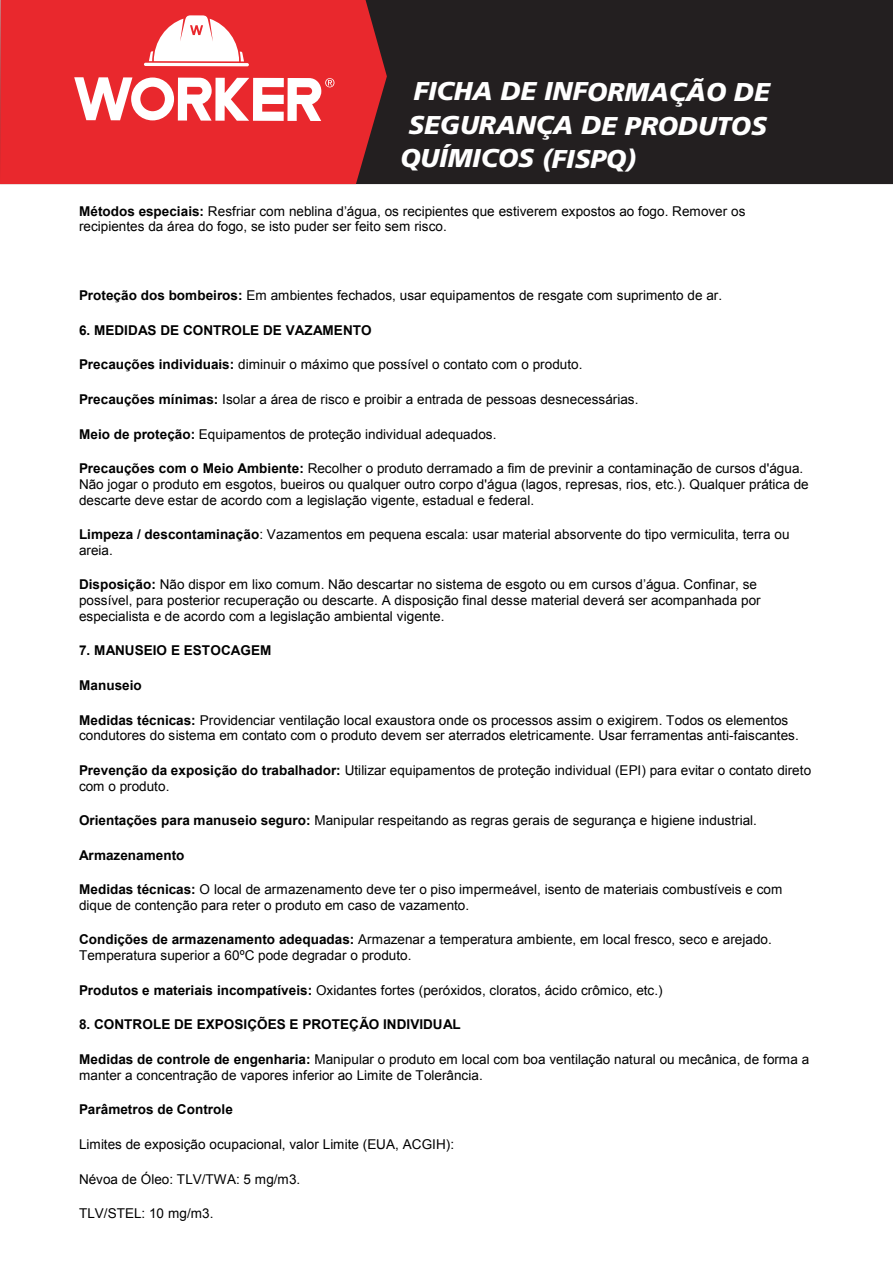
<style>
.page{position:relative;width:893px;height:1263px;background:#fff}
.page>*{position:absolute;margin:0;border:0;box-sizing:border-box;transform-origin:0 0}
.t1{font:italic 900 25.8px "Frutiger";color:#fff}
.t2{font:13.5px/15.8px "Arial";color:#000}
.t3{font:700 13.5px "Arial";color:#000}
.s1{font-weight:700}
</style>
<div class="page">
<div style="left:387px;top:0;width:505px;height:184px;background:#231f20"></div>
<div style="left:0;top:0;width:387px;height:184px;background:#e9282d"></div>
<svg style="left:149px;top:15px;width:95px;height:46px"></svg>
<hr style="left:144px;top:63px;width:105px;height:3px;background:#fff;border-radius:2px">
<svg style="left:74px;top:77px;width:260px;height:44px"></svg>
<h1 class="t1" style="left:413px;top:76px;width:357px">FICHA DE INFORMAÇÃO DE</h1>
<h1 class="t1" style="left:408px;top:110px;width:360px">SEGURANÇA DE PRODUTOS</h1>
<h1 class="t1" style="left:400px;top:143px;width:237px">QUÍMICOS (FISPQ)</h1>
<p class="t2" style="left:79px;top:203px;width:668px"><span class="s1">Métodos especiais:</span> Resfriar com neblina d’água, os recipientes que estiverem expostos ao fogo. Remover os recipientes da área do fogo, se isto puder ser feito sem risco.</p>
<p class="t2" style="left:79px;top:288px;width:644px"><span class="s1">Proteção dos bombeiros:</span> Em ambientes fechados, usar equipamentos de resgate com suprimento de ar.</p>
<p class="t3" style="left:79px;top:321px;width:294px">6. MEDIDAS DE CONTROLE DE VAZAMENTO</p>
<p class="t2" style="left:79px;top:357px;width:505px"><span class="s1">Precauções individuais:</span> diminuir o máximo que possível o contato com o produto.</p>
<p class="t2" style="left:79px;top:392px;width:561px"><span class="s1">Precauções mínimas:</span> Isolar a área de risco e proibir a entrada de pessoas desnecessárias.</p>
<p class="t2" style="left:79px;top:426px;width:419px"><span class="s1">Meio de proteção:</span> Equipamentos de proteção individual adequados.</p>
<p class="t2" style="left:79px;top:461px;width:731px"><span class="s1">Precauções com o Meio Ambiente:</span> Recolher o produto derramado a fim de previnir a contaminação de cursos d'água.<br>Não jogar o produto em esgotos, bueiros ou qualquer outro corpo d'água (lagos, represas, rios, etc.). Qualquer prática de descarte deve estar de acordo com a legislação vigente, estadual e federal.</p>
<p class="t2" style="left:79px;top:527px;width:712px"><span class="s1">Limpeza / descontaminação</span>: Vazamentos em pequena escala: usar material absorvente do tipo vermiculita, terra ou areia.</p>
<p class="t2" style="left:79px;top:577px;width:683px"><span class="s1">Disposição:</span> Não dispor em lixo comum. Não descartar no sistema de esgoto ou em cursos d’água. Confinar, se possível, para posterior recuperação ou descarte. A disposição final desse material deverá ser acompanhada por especialista e de acordo com a legislação ambiental vigente.</p>
<p class="t3" style="left:79px;top:642px;width:194px">7. MANUSEIO E ESTOCAGEM</p>
<p class="t3" style="left:79px;top:676px;width:64px">Manuseio</p>
<p class="t2" style="left:79px;top:712px;width:721px"><span class="s1">Medidas técnicas:</span> Providenciar ventilação local exaustora onde os processos assim o exigirem. Todos os elementos condutores do sistema em contato com o produto devem ser aterrados eletricamente. Usar ferramentas anti-faiscantes.</p>
<p class="t2" style="left:79px;top:762px;width:733px"><span class="s1">Prevenção da exposição do trabalhador:</span> Utilizar equipamentos de proteção individual (EPI) para evitar o contato direto com o produto.</p>
<p class="t2" style="left:79px;top:813px;width:679px"><span class="s1">Orientações para manuseio seguro:</span> Manipular respeitando as regras gerais de segurança e higiene industrial.</p>
<p class="t3" style="left:79px;top:846px;width:107px">Armazenamento</p>
<p class="t2" style="left:79px;top:882px;width:704px"><span class="s1">Medidas técnicas:</span> O local de armazenamento deve ter o piso impermeável, isento de materiais combustíveis e com dique de contenção para reter o produto em caso de vazamento.</p>
<p class="t2" style="left:79px;top:932px;width:694px"><span class="s1">Condições de armazenamento adequadas:</span> Armazenar a temperatura ambiente, em local fresco, seco e arejado.<br>Temperatura superior a 60ºC pode degradar o produto.</p>
<p class="t2" style="left:79px;top:982px;width:585px"><span class="s1">Produtos e materiais incompatíveis:</span> Oxidantes fortes (peróxidos, cloratos, ácido crômico, etc.)</p>
<p class="t3" style="left:79px;top:1016px;width:383px">8. CONTROLE DE EXPOSIÇÕES E PROTEÇÃO INDIVIDUAL</p>
<p class="t2" style="left:79px;top:1052px;width:731px"><span class="s1">Medidas de controle de engenharia:</span> Manipular o produto em local com boa ventilação natural ou mecânica, de forma a manter a concentração de vapores inferior ao Limite de Tolerância.</p>
<p class="t3" style="left:79px;top:1101px;width:155px">Parâmetros de Controle</p>
<p class="t2" style="left:79px;top:1136px;width:376px">Limites de exposição ocupacional, valor Limite (EUA, ACGIH):</p>
<p class="t2" style="left:79px;top:1171px;width:223px">Névoa de Óleo: TLV/TWA: 5 mg/m3.</p>
<p class="t2" style="left:79px;top:1206px;width:136px">TLV/STEL: 10 mg/m3.</p>
</div>
